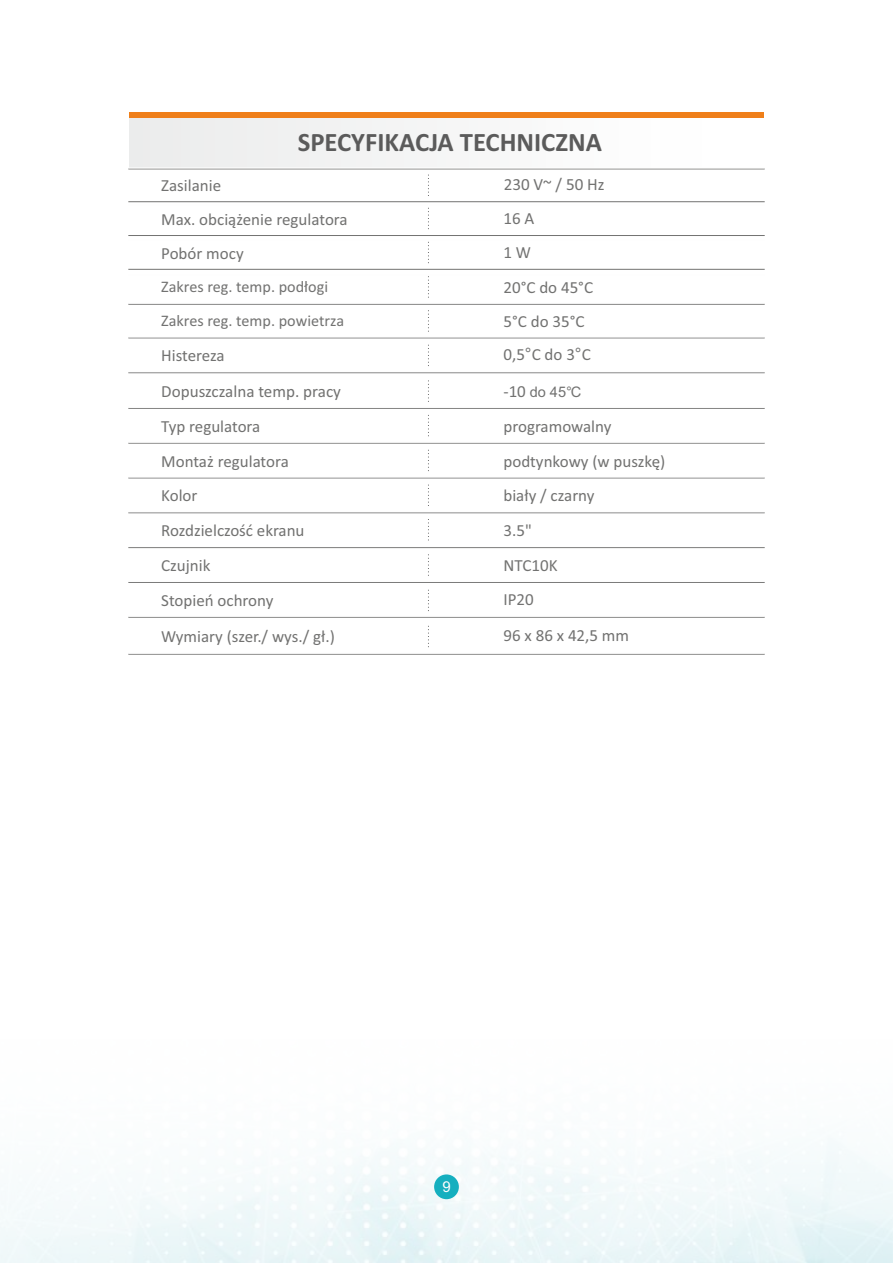
<style>
.page{position:relative;width:893px;height:1263px;background:#fff}
.page>*{position:absolute;margin:0;border:0;box-sizing:border-box;transform-origin:0 0}
.t1{font:700 26.7px "Calibri";color:#5b5b5b}
.t2{font:17.1px "Calibri";color:#727271}
.t3{font:16.95px/35.7px "Calibri";color:#727271}
.t4{font:16.2px "Calibri";color:#727271}
.t5{font:15px "Arial";color:#fefefe}
.t6{font:14.55px "Arial";color:#727271}
.s1{font-family:"Arial"}
.s2{font-family:"Calibri";font-size:16.95px}
.s3{font-family:"Arial Unicode MS"}
</style>
<div class="page">
<div style="left:129px;top:112px;width:572px;height:55px;background:#f4f5f5"></div>
<hr style="left:128px;top:201px;width:637px;height:1px;background:#727271">
<svg style="left:428px;top:276px;width:1px;height:22px"></svg>
<hr style="left:128px;top:269px;width:637px;height:1px;background:#727271">
<hr style="left:128px;top:304px;width:637px;height:1px;background:#727271">
<svg style="left:428px;top:310px;width:1px;height:22px"></svg>
<hr style="left:128px;top:408px;width:637px;height:1px;background:#727271">
<hr style="left:128px;top:443px;width:637px;height:1px;background:#727271">
<hr style="left:128px;top:169px;width:637px;height:1px;background:#727271">
<hr style="left:128px;top:512px;width:637px;height:1px;background:#727271">
<hr style="left:128px;top:547px;width:637px;height:1px;background:#727271">
<svg style="left:428px;top:380px;width:1px;height:22px"></svg>
<hr style="left:128px;top:582px;width:637px;height:1px;background:#727271">
<svg style="left:428px;top:554px;width:1px;height:22px"></svg>
<hr style="left:128px;top:617px;width:637px;height:1px;background:#727271">
<hr style="left:128px;top:337px;width:637px;height:1px;background:#727271">
<hr style="left:128px;top:372px;width:637px;height:1px;background:#727271">
<hr style="left:128px;top:654px;width:637px;height:1px;background:#727271">
<hr style="left:128px;top:235px;width:637px;height:1px;background:#727271">
<hr style="left:128px;top:477px;width:637px;height:1px;background:#727271">
<div style="left:129px;top:112px;width:635px;height:6px;background:#ef7f1a"></div>
<img style="left:0;top:1143px;width:893px;height:120px">
<div style="left:434px;top:1174px;width:25px;height:25px;background:#15afbf;border-radius:50%"></div>
<h1 class="t1" style="left:298px;top:131px;width:306px">SPECYFIKACJA TECHNICZNA</h1>
<p class="t2" style="left:504px;top:177px;width:102px">230 V~ / 50 Hz</p>
<p class="t3" style="left:161px;top:202px;width:188px">Max. obciążenie regulatora</p>
<p class="t3" style="left:503px;top:202px;width:32px">16 A</p>
<p class="t3" style="left:161px;top:169px;width:61px">Zasilanie</p>
<p class="t3" style="left:161px;top:237px;width:84px">Pobór mocy</p>
<p class="t3" style="left:503px;top:236px;width:29px">1 W</p>
<p class="t4" style="left:161px;top:280px;width:168px">Zakres reg. temp. podłogi</p>
<p class="t3" style="left:503px;top:271px;width:91px">20°C do 45°C</p>
<p class="t4" style="left:161px;top:314px;width:184px">Zakres reg. temp. powietrza</p>
<p class="t3" style="left:503px;top:305px;width:83px">5°C do 35°C</p>
<p class="t3" style="left:161px;top:339px;width:65px">Histereza</p>
<p class="t3" style="left:503px;top:338px;width:89px">0,5<span class="s1">°</span>C do 3<span class="s1">°</span>C</p>
<p class="t2" style="left:161px;top:384px;width:181px">Dopuszczalna temp. pracy</p>
<p class="t6" style="left:503px;top:386px;width:79px"><span class="s2">-10</span> do 45<span class="s3">℃</span></p>
<p class="t3" style="left:161px;top:409px;width:129px">Typ regulatora<br>Montaż regulatora</p>
<p class="t3" style="left:503px;top:409px;width:163px">programowalny podtynkowy (w puszkę)</p>
<p class="t3" style="left:161px;top:479px;width:38px">Kolor</p>
<p class="t3" style="left:503px;top:479px;width:93px">biały / czarny</p>
<p class="t3" style="left:161px;top:513px;width:145px">Rozdzielczość ekranu</p>
<p class="t3" style="left:503px;top:513px;width:30px">3.5"</p>
<p class="t3" style="left:161px;top:549px;width:51px">Czujnik</p>
<p class="t3" style="left:503px;top:548px;width:56px">NTC10K</p>
<p class="t3" style="left:161px;top:584px;width:114px">Stopień ochrony</p>
<p class="t3" style="left:503px;top:583px;width:32px">IP20</p>
<p class="t3" style="left:161px;top:620px;width:175px">Wymiary (szer./ wys./ gł.)</p>
<p class="t3" style="left:503px;top:619px;width:127px">96 x 86 x 42,5 mm</p>
<p class="t5" style="left:442px;top:1181px;width:10px">9</p>
</div>
